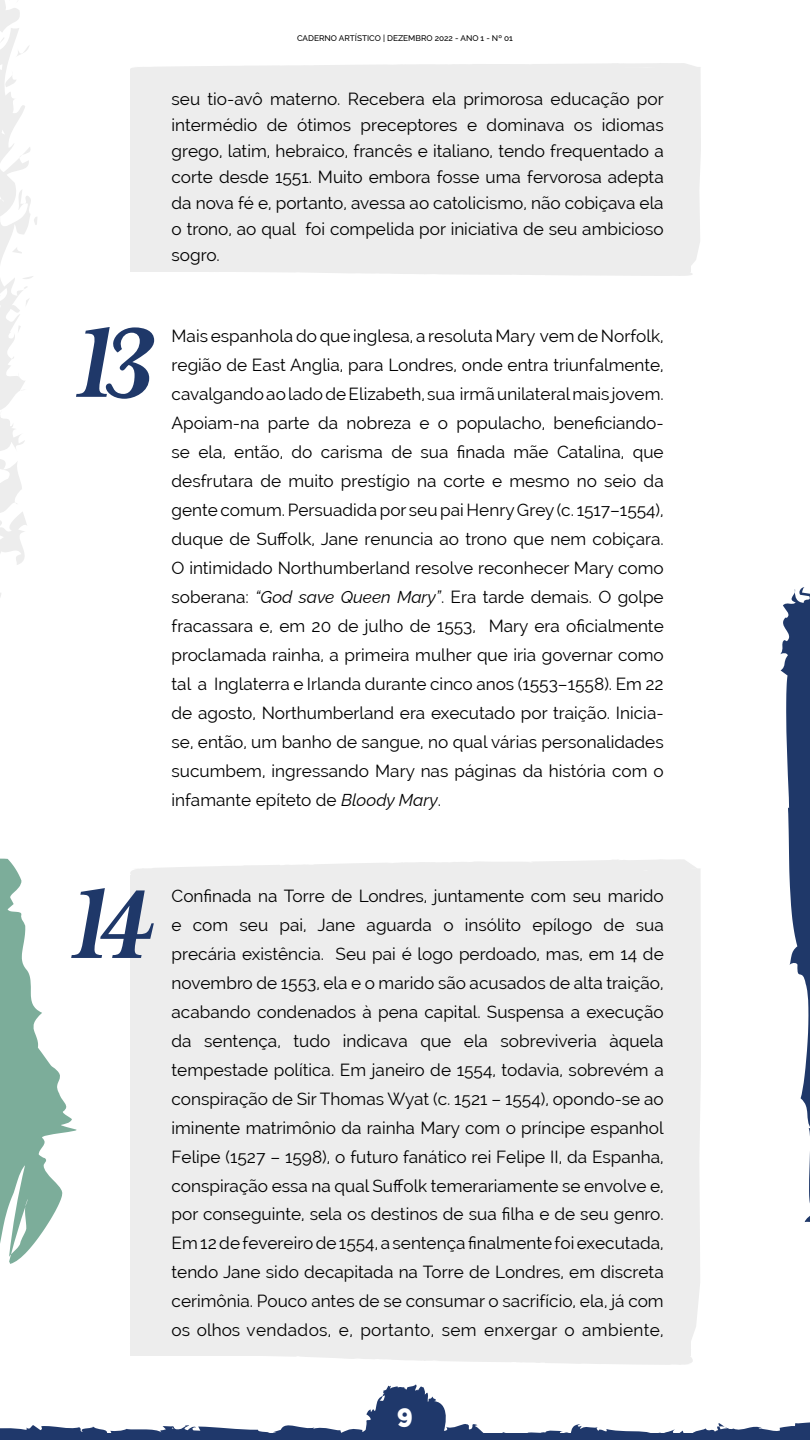
<style>
.page{position:relative;width:810px;height:1440px;background:#fff}
.page>*{position:absolute;margin:0;border:0;box-sizing:border-box;transform-origin:0 0}
.t1{font:italic 700 112.5px "Mrs Eaves OT";color:#1f3869}
.t2{font:800 26.25px "Raleway";color:#fff}
.t3{font:17.17px/29px "Raleway";color:#000;text-align:justify}
.t4{font:100 8.25px "Raleway";color:#000}
.s1{font-weight:100;font-style:italic}
</style>
<div class="page">
<svg style="left:0;top:1384px;width:810px;height:56px"></svg>
<div style="left:130px;top:70px;width:560px;height:202px;background:#ededed"></div>
<svg style="left:690px;top:71px;width:11px;height:196px;background:#eee"></svg>
<svg style="left:130px;top:63px;width:571px;height:8px"></svg>
<svg style="left:305px;top:267px;width:387px;height:9px"></svg>
<div style="left:130px;top:875px;width:560px;height:481px;background:#ededed"></div>
<svg style="left:690px;top:879px;width:11px;height:464px;background:#eee"></svg>
<svg style="left:130px;top:859px;width:571px;height:20px"></svg>
<svg style="left:288px;top:1343px;width:405px;height:22px"></svg>
<svg style="left:780px;top:587px;width:30px;height:635px"></svg>
<svg style="left:0;top:0;width:77px;height:1264px"></svg>
<p class="t4" style="left:297px;top:32px;width:217px">CADERNO ARTÍSTICO | DEZEMBRO 2022 - ANO 1 - Nº 01</p>
<p class="t3" style="left:172px;top:86px;width:494px;line-height:26px">seu tio-avô materno. Recebera ela primorosa educação por intermédio de ótimos preceptores e dominava os idiomas grego, latim, hebraico, francês e italiano, tendo frequentado a corte desde 1551. Muito embora fosse uma fervorosa adepta da nova fé e, portanto, avessa ao catolicismo, não cobiçava ela o trono, ao qual foi compelida por iniciativa de seu ambicioso sogro.</p>
<h1 class="t1" style="left:73px;top:302px;width:83px">13</h1>
<p class="t3" style="left:172px;top:321px;width:494px">Mais espanhola do que inglesa, a resoluta Mary vem de Norfolk, região de East Anglia, para Londres, onde entra triunfalmente, cavalgando ao lado de Elizabeth, sua irmã unilateral mais jovem.<br>Apoiam-na parte da nobreza e o populacho, beneficiando&shy;se ela, então, do carisma de sua finada mãe Catalina, que desfrutara de muito prestígio na corte e mesmo no seio da gente comum. Persuadida por seu pai Henry Grey (c. 1517–1554), duque de Suffolk, Jane renuncia ao trono que nem cobiçara.<br>O intimidado Northumberland resolve reconhecer Mary como soberana: <span class="s1">“God save Queen Mary”</span>. Era tarde demais. O golpe fracassara e, em 20 de julho de 1553, Mary era oficialmente proclamada rainha, a primeira mulher que iria governar como tal a Inglaterra e Irlanda durante cinco anos (1553–1558). Em 22 de agosto, Northumberland era executado por traição. Inicia&shy;se, então, um banho de sangue, no qual várias personalidades sucumbem, ingressando Mary nas páginas da história com o infamante epíteto de <span class="s1">Bloody Mary</span>.</p>
<h1 class="t1" style="left:68px;top:863px;width:88px">14</h1>
<p class="t3" style="left:172px;top:881px;width:494px">Confinada na Torre de Londres, juntamente com seu marido e com seu pai, Jane aguarda o insólito epílogo de sua precária existência. Seu pai é logo perdoado, mas, em 14 de novembro de 1553, ela e o marido são acusados de alta traição, acabando condenados à pena capital. Suspensa a execução da sentença, tudo indicava que ela sobreviveria àquela tempestade política. Em janeiro de 1554, todavia, sobrevém a conspiração de Sir Thomas Wyat (c. 1521 – 1554), opondo-se ao iminente matrimônio da rainha Mary com o príncipe espanhol Felipe (1527 – 1598), o futuro fanático rei Felipe II, da Espanha, conspiração essa na qual Suffolk temerariamente se envolve e, por conseguinte, sela os destinos de sua filha e de seu genro.<br>Em 12 de fevereiro de 1554, a sentença finalmente foi executada, tendo Jane sido decapitada na Torre de Londres, em discreta cerimônia. Pouco antes de se consumar o sacrifício, ela, já com os olhos vendados, e, portanto, sem enxergar o ambiente,</p>
<h2 class="t2" style="left:397px;top:1398px;width:17px">9</h2>
</div>
